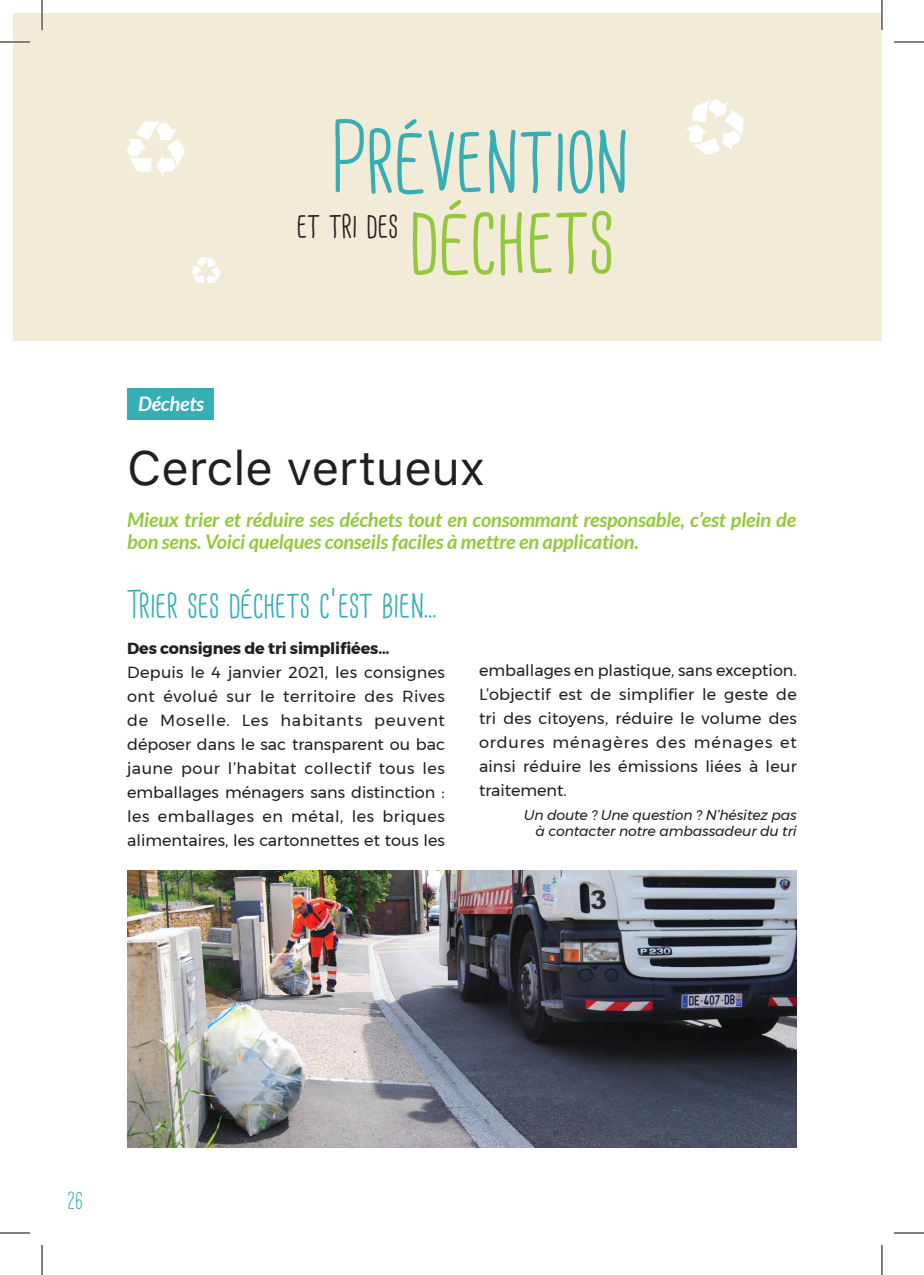
<style>
.page{position:relative;width:924px;height:1275px;background:#fff}
.page>*{position:absolute;margin:0;border:0;box-sizing:border-box;transform-origin:0 0}
.t1{font:96px "Cardenio Modern";color:#36aeb4}
.t2{font:96px "Cardenio Modern";color:#94c83c}
.t3{font:48px "SF Pro Text";color:#231f20}
.t4{font:38px "Cardenio Modern";color:#36aeb4}
.t5{font:36px "Cardenio Modern";color:#231f20}
.t6{font:22px "Cardenio Modern";color:#36aeb4}
.t7{font:italic 700 20px/22px "Lato";letter-spacing:-.01em;color:#94c83c}
.t8{font:italic 700 20px "Lato";letter-spacing:-.01em;color:#fff}
.t9{font:16px/24px "Montserrat";letter-spacing:.005em;color:#231f20;text-align:justify}
.t10{font:700 16px "Montserrat";letter-spacing:-.01em;color:#231f20}
.t11{font:italic 14px/16px "Montserrat";letter-spacing:-.01em;color:#231f20;text-align:right}
</style>
<div class="page">
<div style="left:14px;top:14px;width:867px;height:327px;background:#f1ebd8"></div>
<div style="left:127px;top:388px;width:86px;height:31px;background:#36aeb4"></div>
<img style="left:127px;top:870px;width:669px;height:278px">
<svg style="left:686px;top:99px;width:57px;height:56px"></svg>
<svg style="left:127px;top:121px;width:58px;height:55px"></svg>
<svg style="left:192px;top:257px;width:29px;height:28px"></svg>
<hr style="left:0;top:41px;width:30px;height:2px;background:#fff">
<hr style="left:41px;top:0;width:2px;height:30px;background:#fff">
<hr style="left:880px;top:0;width:2px;height:30px;background:#fff">
<hr style="left:0;top:42px;width:30px;height:1px;background:#000">
<hr style="left:893px;top:42px;width:30px;height:1px;background:#000">
<hr style="left:0;top:1232px;width:30px;height:1px;background:#000">
<hr style="left:893px;top:1232px;width:30px;height:1px;background:#000">
<hr style="left:42px;top:0;width:1px;height:30px;background:#000">
<hr style="left:42px;top:1245px;width:1px;height:30px;background:#000">
<hr style="left:881px;top:0;width:1px;height:30px;background:#000">
<hr style="left:881px;top:1245px;width:1px;height:30px;background:#000">
<h1 class="t1" style="left:330px;top:108px;width:301px">Prévention</h1>
<p class="t8" style="left:138px;top:392px;width:67px">Déchets</p>
<h3 class="t5" style="left:297px;top:206px;width:103px">et tri des</h3>
<h1 class="t2" style="left:409px;top:189px;width:207px">déchets</h1>
<h2 class="t3" style="left:127px;top:433px;width:359px">Cercle vertueux</h2>
<p class="t7" style="left:127px;top:509px;width:670px">Mieux trier et réduire ses déchets tout en consommant responsable, c’est plein de bon sens. Voici quelques conseils faciles à mettre en application.</p>
<h3 class="t4" style="left:127px;top:584px;width:311px">Trier ses déchets c’est bien…</h3>
<p class="t10" style="left:127px;top:635px;width:263px">Des consignes de tri simplifiées…</p>
<p class="t9" style="left:127px;top:660px;width:319px">Depuis le 4 janvier 2021, les consignes ont évolué sur le territoire des Rives de Moselle. Les habitants peuvent déposer dans le sac transparent ou bac jaune pour l’habitat collectif tous les emballages ménagers sans distinction : les emballages en métal, les briques alimentaires, les cartonnettes et tous les</p>
<p class="t9" style="left:479px;top:658px;width:319px">emballages en plastique, sans exception.<br>L’objectif est de simplifier le geste de tri des citoyens, réduire le volume des ordures ménagères des ménages et ainsi réduire les émissions liées à leur traitement.</p>
<p class="t11" style="left:523px;top:806px;width:274px">Un doute ? Une question ? N’hésitez pas à contacter notre ambassadeur du tri</p>
<h3 class="t6" style="left:68px;top:1189px;width:17px">26</h3>
</div>
